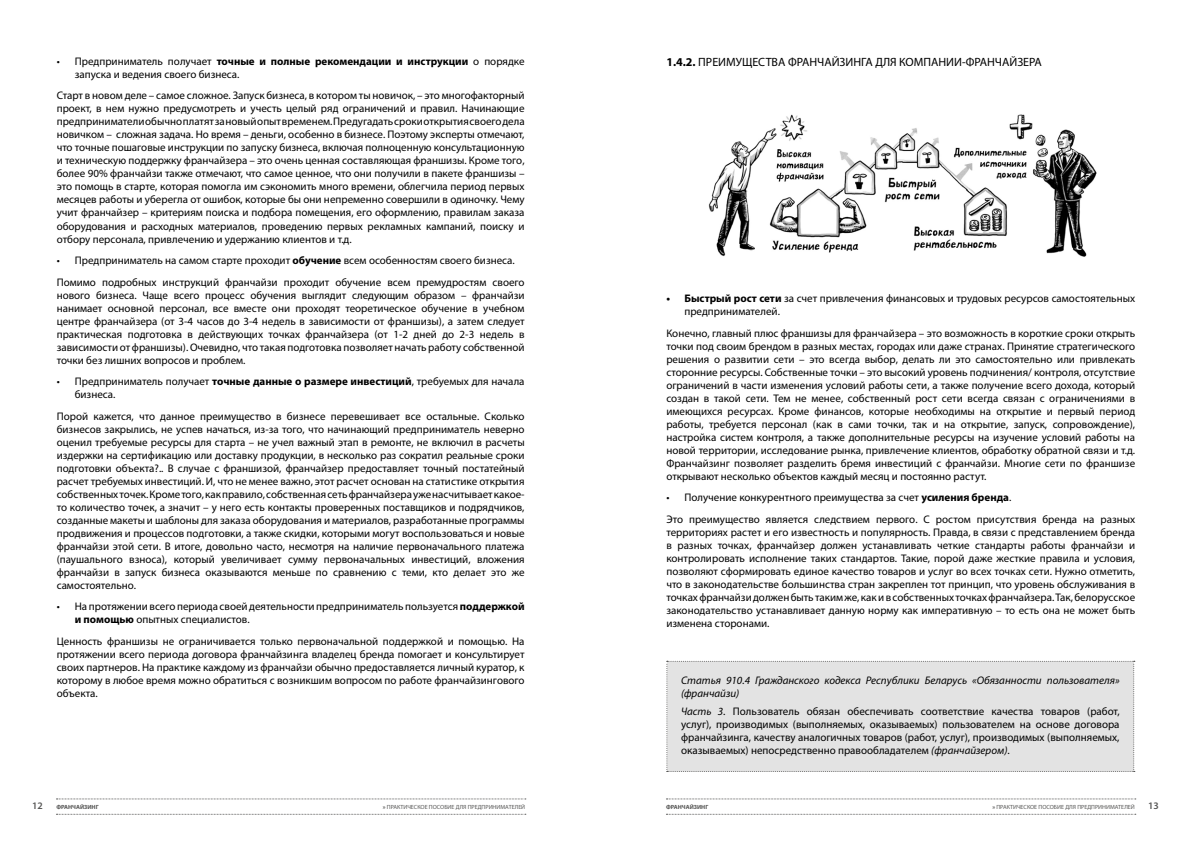
<style>
.page{position:relative;width:1191px;height:842px;background:#fff}
.page>*{position:absolute;margin:0;border:0;box-sizing:border-box;transform-origin:0 0}
.t1{font:12px "Myriad Pro";color:#000}
.t2{font:11px/13px "Myriad Pro";color:#000;text-align:justify}
.t3{font:italic 11px/13px "Myriad Pro";color:#000}
.t4{font:600 10px "Myriad Pro";color:#575756}
.t5{font:6px "Myriad Pro";color:#575756}
.t6{font:700 6px "Myriad Pro";color:#575756}
.s1{font-weight:700}
.s2{font-style:italic}
</style>
<div class="page">
<svg style="left:666px;top:799px;width:469px;height:1px"></svg>
<svg style="left:56px;top:799px;width:470px;height:1px"></svg>
<svg style="left:56px;top:814px;width:470px;height:1px"></svg>
<svg style="left:666px;top:814px;width:469px;height:1px"></svg>
<img style="left:708px;top:114px;width:389px;height:143px">
<div style="left:666px;top:661px;width:468px;height:111px;background:#e3e3e3"></div>
<p class="t2" style="left:75px;top:55px;width:451px;text-indent:-18px">• Предприниматель получает <span class="s1">точные и полные рекомендации и инструкции</span> о порядке запуска и ведения своего бизнеса.</p>
<p class="t2" style="left:57px;top:89px;width:469px">Старт в новом деле – самое сложное. Запуск бизнеса, в котором ты новичок, – это многофакторный проект, в нем нужно предусмотреть и учесть целый ряд ограничений и правил. Начинающие предприниматели обычно платят за новый опыт временем. Предугадать сроки открытия своего дела новичком – сложная задача. Но время – деньги, особенно в бизнесе. Поэтому эксперты отмечают, что точные пошаговые инструкции по запуску бизнеса, включая полноценную консультационную и техническую поддержку франчайзера – это очень ценная составляющая франшизы. Кроме того, более 90% франчайзи также отмечают, что самое ценное, что они получили в пакете франшизы – это помощь в старте, которая помогла им сэкономить много времени, облегчила период первых месяцев работы и уберегла от ошибок, которые бы они непременно совершили в одиночку. Чему учит франчайзер – критериям поиска и подбора помещения, его оформлению, правилам заказа оборудования и расходных материалов, проведению первых рекламных кампаний, поиску и отбору персонала, привлечению и удержанию клиентов и т.д.</p>
<p class="t2" style="left:57px;top:249px;width:469px;line-height:21.5px">• Предприниматель на самом старте проходит <span class="s1">обучение</span> всем особенностям своего бизнеса.<br>Помимо подробных инструкций франчайзи проходит обучение всем премудростям своего</p>
<p class="t2" style="left:57px;top:288px;width:469px">нового бизнеса. Чаще всего процесс обучения выглядит следующим образом – франчайзи нанимает основной персонал, все вместе они проходят теоретическое обучение в учебном центре франчайзера (от 3-4 часов до 3-4 недель в зависимости от франшизы), а затем следует практическая подготовка в действующих точках франчайзера (от 1-2 дней до 2-3 недель в зависимости от франшизы). Очевидно, что такая подготовка позволяет начать работу собственной точки без лишних вопросов и проблем.</p>
<p class="t2" style="left:75px;top:375px;width:451px;text-indent:-18px">• Предприниматель получает <span class="s1">точные данные о размере инвестиций</span>, требуемых для начала бизнеса.</p>
<p class="t2" style="left:57px;top:409px;width:469px">Порой кажется, что данное преимущество в бизнесе перевешивает все остальные. Сколько бизнесов закрылись, не успев начаться, из-за того, что начинающий предприниматель неверно оценил требуемые ресурсы для старта – не учел важный этап в ремонте, не включил в расчеты издержки на сертификацию или доставку продукции, в несколько раз сократил реальные сроки подготовки объекта?.. В случае с франшизой, франчайзер предоставляет точный постатейный расчет требуемых инвестиций. И, что не менее важно, этот расчет основан на статистике открытия собственных точек. Кроме того, как правило, собственная сеть франчайзера уже насчитывает какое&shy;то количество точек, а значит – у него есть контакты проверенных поставщиков и подрядчиков, созданные макеты и шаблоны для заказа оборудования и материалов, разработанные программы продвижения и процессов подготовки, а также скидки, которыми могут воспользоваться и новые франчайзи этой сети. В итоге, довольно часто, несмотря на наличие первоначального платежа (паушального взноса), который увеличивает сумму первоначальных инвестиций, вложения франчайзи в запуск бизнеса оказываются меньше по сравнению с теми, кто делает это же самостоятельно.</p>
<p class="t2" style="left:75px;top:600px;width:451px;text-indent:-18px">• На протяжении всего периода своей деятельности предприниматель пользуется <span class="s1">поддержкой и помощью</span> опытных специалистов.</p>
<p class="t2" style="left:57px;top:634px;width:469px">Ценность франшизы не ограничивается только первоначальной поддержкой и помощью. На протяжении всего периода договора франчайзинга владелец бренда помогает и консультирует своих партнеров. На практике каждому из франчайзи обычно предоставляется личный куратор, к которому в любое время можно обратиться с возникшим вопросом по работе франчайзингового объекта.</p>
<p class="t1" style="left:666px;top:54px;width:377px"><span class="s1">1.4.2.</span> ПРЕИМУЩЕСТВА ФРАНЧАЙЗИНГА ДЛЯ КОМПАНИИ-ФРАНЧАЙЗЕРА</p>
<p class="t2" style="left:684px;top:292px;width:452px;text-indent:-18px"><span class="s1">• Быстрый рост сети</span> за счет привлечения финансовых и трудовых ресурсов самостоятельных предпринимателей.</p>
<p class="t2" style="left:666px;top:326px;width:470px">Конечно, главный плюс франшизы для франчайзера – это возможность в короткие сроки открыть точки под своим брендом в разных местах, городах или даже странах. Принятие стратегического решения о развитии сети – это всегда выбор, делать ли это самостоятельно или привлекать сторонние ресурсы. Собственные точки – это высокий уровень подчинения/ контроля, отсутствие ограничений в части изменения условий работы сети, а также получение всего дохода, который создан в такой сети. Тем не менее, собственный рост сети всегда связан с ограничениями в имеющихся ресурсах. Кроме финансов, которые необходимы на открытие и первый период работы, требуется персонал (как в сами точки, так и на открытие, запуск, сопровождение), настройка систем контроля, а также дополнительные ресурсы на изучение условий работы на новой территории, исследование рынка, привлечение клиентов, обработку обратной связи и т.д.<br>Франчайзинг позволяет разделить бремя инвестиций с франчайзи. Многие сети по франшизе открывают несколько объектов каждый месяц и постоянно растут.</p>
<p class="t2" style="left:666px;top:487px;width:470px;line-height:21.5px">• Получение конкурентного преимущества за счет <span class="s1">усиления бренда</span>.<br>Это преимущество является следствием первого. С ростом присутствия бренда на разных</p>
<p class="t2" style="left:666px;top:525px;width:470px">территориях растет и его известность и популярность. Правда, в связи с представлением бренда в разных точках, франчайзер должен устанавливать четкие стандарты работы франчайзи и контролировать исполнение таких стандартов. Такие, порой даже жесткие правила и условия, позволяют сформировать единое качество товаров и услуг во всех точках сети. Нужно отметить, что в законодательстве большинства стран закреплен тот принцип, что уровень обслуживания в точках франчайзи должен быть таким же, как и в собственных точках франчайзера. Так, белорусское законодательство устанавливает данную норму как императивную – то есть она не может быть изменена сторонами.</p>
<p class="t3" style="left:681px;top:673px;width:440px">Статья 910.4 Гражданского кодекса Республики Беларусь «Обязанности пользователя» (франчайзи)</p>
<p class="t2" style="left:681px;top:705px;width:440px"><span class="s2">Часть 3</span>. Пользователь обязан обеспечивать соответствие качества товаров (работ, услуг), производимых (выполняемых, оказываемых) пользователем на основе договора франчайзинга, качеству аналогичных товаров (работ, услуг), производимых (выполняемых, оказываемых) непосредственно правообладателем <span class="s2">(франчайзером)</span>.</p>
<p class="t4" style="left:32px;top:800px;width:12px">12</p>
<p class="t6" style="left:56px;top:803px;width:44px">ФРАНЧАЙЗИНГ</p>
<p class="t5" style="left:383px;top:804px;width:144px"><span class="s1">»</span> ПРАКТИЧЕСКОЕ ПОСОБИЕ ДЛЯ ПРЕДПРИНИМАТЕЛЕЙ</p>
<p class="t6" style="left:666px;top:803px;width:44px">ФРАНЧАЙЗИНГ</p>
<p class="t5" style="left:992px;top:804px;width:144px"><span class="s1">»</span> ПРАКТИЧЕСКОЕ ПОСОБИЕ ДЛЯ ПРЕДПРИНИМАТЕЛЕЙ</p>
<p class="t4" style="left:1148px;top:800px;width:12px">13</p>
</div>
